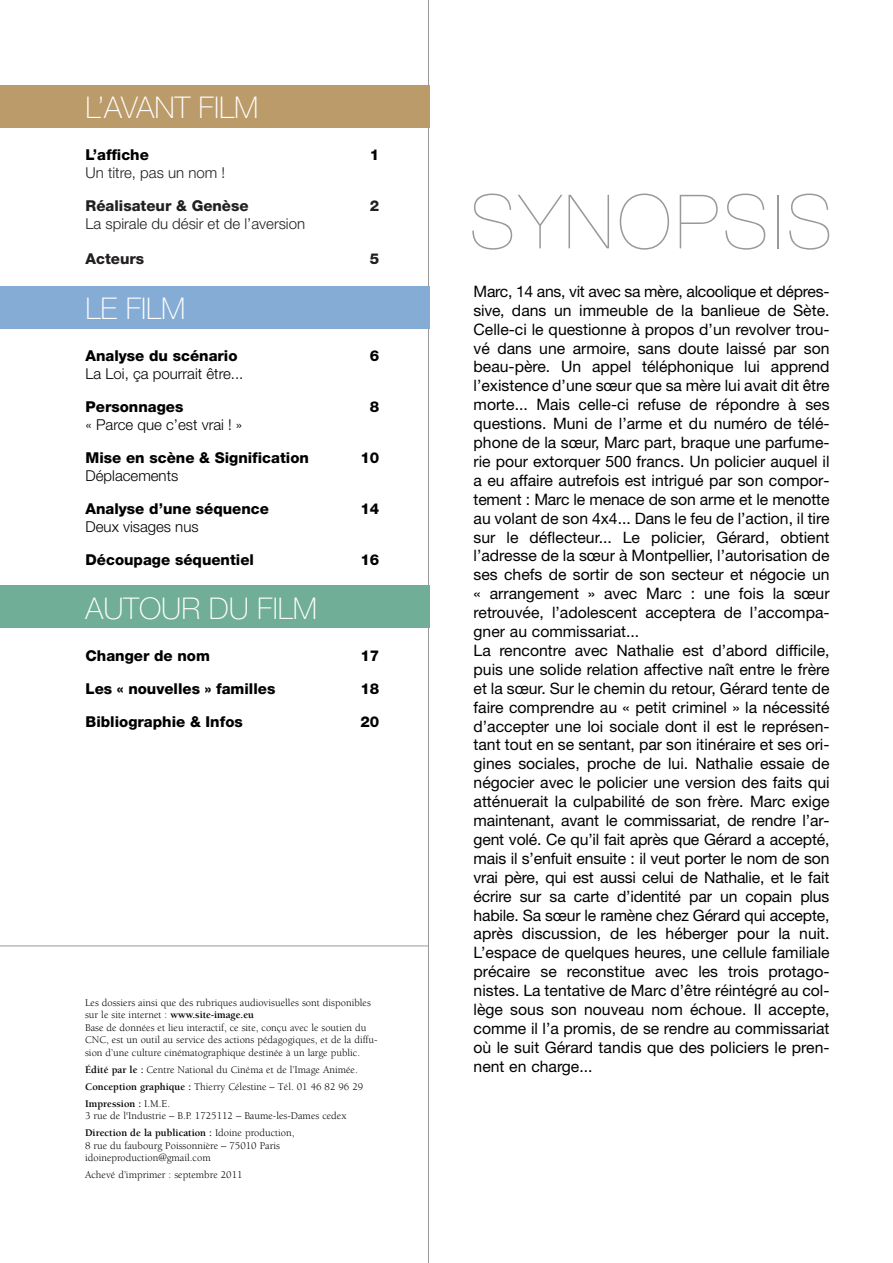
<style>
.page{position:relative;width:893px;height:1263px;background:#fff}
.page>*{position:absolute;margin:0;border:0;box-sizing:border-box;transform-origin:0 0}
.t1{font:200 75px "Helvetica Neue";letter-spacing:.055em;color:#999}
.t2{font:100 30px "Helvetica Neue";color:#fff}
.t3{font:15.75px/18.9px "Helvetica Neue";color:#000}
.t4{font:800 15px "Helvetica Neue";color:#000}
.t5{font:300 15px "Helvetica Neue";color:#000}
.t6{font:300 15px "Helvetica Neue";color:#231f20}
.t7{font:800 15px "Helvetica Neue";color:#231f20}
.t8{font:10.5px/12.6px "Berkeley";color:#000}
.s1{font-weight:700}
</style>
<div class="page">
<hr style="left:0;top:946px;width:429px;height:1px;background:#999">
<hr style="left:428px;top:0;width:1px;height:1263px;background:#999">
<div style="left:0;top:86px;width:429px;height:42px;background:#bc9b6a"></div>
<div style="left:0;top:287px;width:429px;height:42px;background:#85acd4"></div>
<div style="left:0;top:586px;width:429px;height:42px;background:#71ae97"></div>
<h2 class="t2" style="left:86px;top:97px;width:174px">L’AVANT FILM</h2>
<p class="t4" style="left:86px;top:150px;width:65px">L’affiche</p>
<p class="t4" style="left:370px;top:150px;width:11px">1</p>
<p class="t6" style="left:86px;top:168px;width:141px">Un titre, pas un nom !</p>
<p class="t7" style="left:86px;top:201px;width:165px">Réalisateur &amp; Genèse</p>
<p class="t7" style="left:370px;top:201px;width:11px">2</p>
<p class="t6" style="left:86px;top:219px;width:221px">La spirale du désir et de l’aversion</p>
<p class="t7" style="left:86px;top:253px;width:60px">Acteurs</p>
<p class="t7" style="left:370px;top:253px;width:11px">5</p>
<h2 class="t2" style="left:86px;top:298px;width:101px">LE FILM</h2>
<p class="t4" style="left:86px;top:351px;width:153px">Analyse du scénario</p>
<p class="t4" style="left:370px;top:351px;width:11px">6</p>
<p class="t5" style="left:86px;top:369px;width:159px">La Loi, ça pourrait être...</p>
<p class="t4" style="left:86px;top:402px;width:99px">Personnages</p>
<p class="t4" style="left:370px;top:402px;width:11px">8</p>
<p class="t5" style="left:86px;top:420px;width:158px">« Parce que c’est vrai ! »</p>
<p class="t4" style="left:86px;top:452px;width:225px">Mise en scène &amp; Signification</p>
<p class="t4" style="left:360px;top:452px;width:20px">10</p>
<p class="t5" style="left:86px;top:470px;width:94px">Déplacements</p>
<p class="t4" style="left:86px;top:503px;width:185px">Analyse d’une séquence</p>
<p class="t4" style="left:360px;top:503px;width:20px">14</p>
<p class="t5" style="left:86px;top:521px;width:115px">Deux visages nus</p>
<p class="t4" style="left:86px;top:554px;width:170px">Découpage séquentiel</p>
<p class="t4" style="left:360px;top:554px;width:20px">16</p>
<h2 class="t2" style="left:86px;top:598px;width:233px">AUTOUR DU FILM</h2>
<p class="t4" style="left:86px;top:651px;width:126px">Changer de nom</p>
<p class="t4" style="left:360px;top:651px;width:20px">17</p>
<p class="t4" style="left:86px;top:684px;width:191px">Les « nouvelles » familles</p>
<p class="t4" style="left:360px;top:684px;width:20px">18</p>
<p class="t4" style="left:86px;top:717px;width:159px">Bibliographie &amp; Infos</p>
<p class="t4" style="left:360px;top:717px;width:20px">20</p>
<p class="t8" style="left:85px;top:997px;width:294px">Les dossiers ainsi que des rubriques audiovisuelles sont disponibles sur le site internet : <span class="s1">www.site-image.eu<br></span>Base de données et lieu interactif, ce site, conçu avec le soutien du CNC, est un outil au service des actions pédagogiques, et de la diffu&shy;sion d’une culture cinématographique destinée à un large public.</p>
<p class="t8" style="left:85px;top:1062px;width:280px;line-height:16.8px"><span class="s1">Édité par le :</span> Centre National du Cinéma et de l’Image Animée.<br><span class="s1">Conception graphique :</span> Thierry Célestine – Tél. 01 46 82 96 29<br><span class="s1">Impression :</span> I.M.E.</p>
<p class="t8" style="left:85px;top:1108px;width:263px;line-height:16.8px">3 rue de l'Industrie – B.P. 1725112 – Baume-les-Dames cedex<br><span class="s1">Direction de la publication :</span> Idoine production,</p>
<p class="t8" style="left:85px;top:1140px;width:196px">8 rue du faubourg Poissonnière – 75010 Paris idoineproduction@gmail.com</p>
<p class="t8" style="left:85px;top:1169px;width:159px">Achevé d’imprimer : septembre 2011</p>
<h1 class="t1" style="left:470px;top:195px;width:364px">SYNOPSIS</h1>
<p class="t3" style="left:473px;top:283px;width:357px">Marc, 14 ans, vit avec sa mère, alcoolique et dépres&shy;sive, dans un immeuble de la banlieue de Sète.<br>Celle-ci le questionne à propos d’un revolver trou&shy;vé dans une armoire, sans doute laissé par son beau-père. Un appel téléphonique lui apprend l’existence d’une sœur que sa mère lui avait dit être morte... Mais celle-ci refuse de répondre à ses questions. Muni de l’arme et du numéro de télé&shy;phone de la sœur, Marc part, braque une parfume&shy;rie pour extorquer 500 francs. Un policier auquel il a eu affaire autrefois est intrigué par son compor&shy;tement : Marc le menace de son arme et le menotte au volant de son 4x4... Dans le feu de l’action, il tire sur le déflecteur... Le policier, Gérard, obtient l’adresse de la sœur à Montpellier, l’autorisation de ses chefs de sortir de son secteur et négocie un « arrangement » avec Marc : une fois la sœur retrouvée, l’adolescent acceptera de l’accompa&shy;gner au commissariat...<br>La rencontre avec Nathalie est d’abord difficile, puis une solide relation affective naît entre le frère et la sœur. Sur le chemin du retour, Gérard tente de faire comprendre au « petit criminel » la nécessité d’accepter une loi sociale dont il est le représen&shy;tant tout en se sentant, par son itinéraire et ses ori&shy;gines sociales, proche de lui. Nathalie essaie de négocier avec le policier une version des faits qui atténuerait la culpabilité de son frère. Marc exige maintenant, avant le commissariat, de rendre l’ar&shy;gent volé. Ce qu’il fait après que Gérard a accepté, mais il s’enfuit ensuite : il veut porter le nom de son vrai père, qui est aussi celui de Nathalie, et le fait écrire sur sa carte d’identité par un copain plus habile. Sa sœur le ramène chez Gérard qui accepte, après discussion, de les héberger pour la nuit.<br>L’espace de quelques heures, une cellule familiale précaire se reconstitue avec les trois protago&shy;nistes. La tentative de Marc d’être réintégré au col&shy;lège sous son nouveau nom échoue. Il accepte, comme il l’a promis, de se rendre au commissariat où le suit Gérard tandis que des policiers le pren&shy;nent en charge...</p>
</div>
